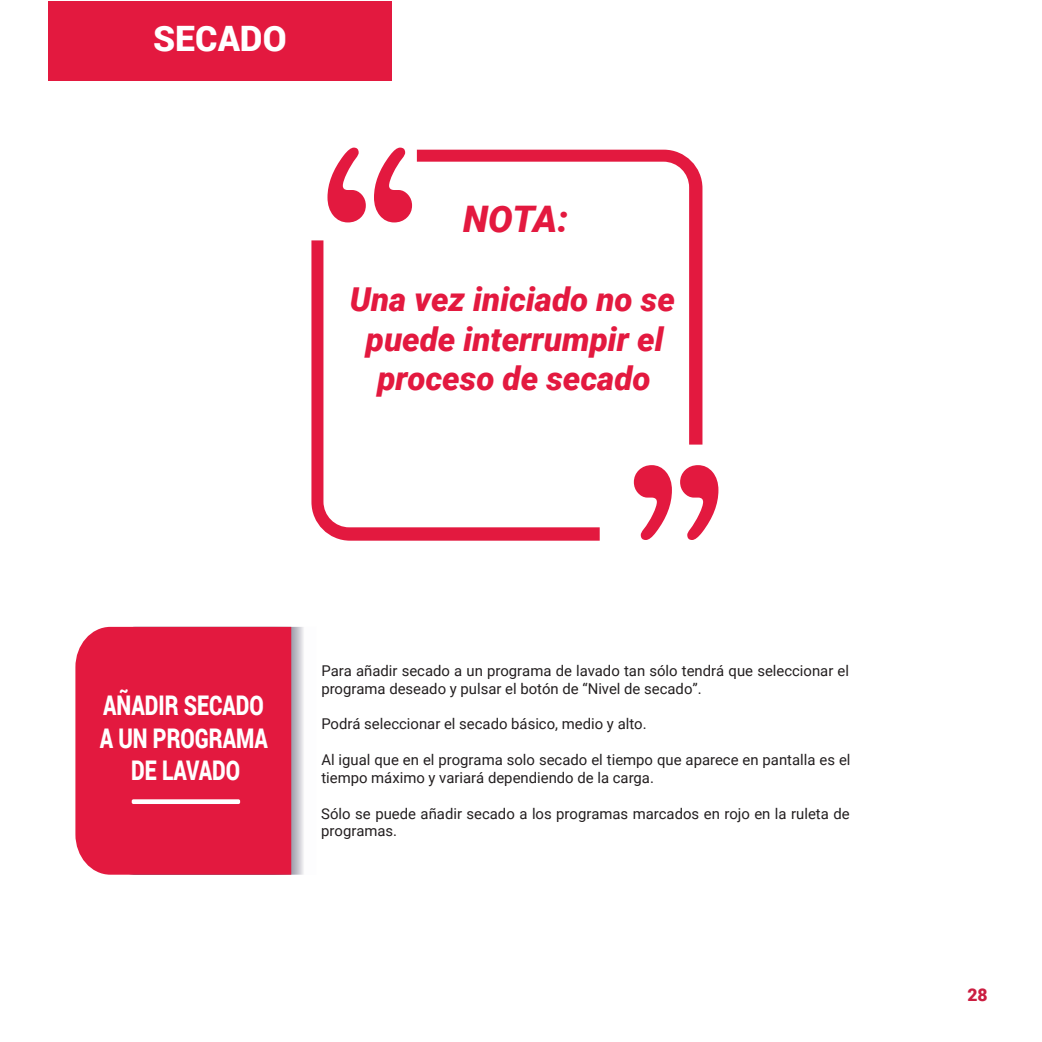
<style>
.page{position:relative;width:1042px;height:1042px;background:#fff}
.page>*{position:absolute;margin:0;border:0;box-sizing:border-box;transform-origin:0 0}
.t1{font:italic 900 36.57px "Roboto";color:#e3193f}
.t2{font:900 35px "Roboto";color:#fff}
.t3{font:italic 900 32.9px/39.6px "Roboto";color:#e3193f;text-align:center}
.t4{font:900 27.12px/32.6px "Roboto";color:#fff;text-align:center;scale:.78 1}
.t5{font:900 17.5px "Roboto";color:#cb1e41}
.t6{font:14.88px/17.8px "Roboto";color:#231f20}
</style>
<div class="page">
<svg style="left:291px;top:627px;width:13px;height:247px;background:#c7c2cb"></svg>
<div style="left:75px;top:627px;width:216px;height:247px;background:#e3193f"></div>
<div style="left:132px;top:799px;width:108px;height:5px;background:#fff;border-radius:2px"></div>
<div style="left:48px;top:1px;width:343px;height:79px;background:#e3193f"></div>
<svg style="left:311px;top:240px;width:289px;height:301px"></svg>
<svg style="left:417px;top:150px;width:285px;height:294px"></svg>
<svg style="left:634px;top:465px;width:84px;height:75px"></svg>
<svg style="left:327px;top:148px;width:85px;height:74px"></svg>
<h2 class="t2" style="left:153px;top:14px;width:135px">SECADO</h2>
<h1 class="t1" style="left:463px;top:193px;width:107px">NOTA:</h1>
<h3 class="t3" style="left:350px;top:278px;width:327px">Una vez iniciado no se puede interrumpir el proceso de secado</h3>
<h3 class="t4" style="left:100px;top:688px;width:217px">AÑADIR SECADO<br>A UN PROGRAMA<br>DE LAVADO</h3>
<p class="t6" style="left:321px;top:661px;width:529px">Para añadir secado a un programa de lavado tan sólo tendrá que seleccionar el programa deseado y pulsar el botón de “Nivel de secado”.</p>
<p class="t6" style="left:321px;top:714px;width:327px">Podrá seleccionar el secado básico, medio y alto.</p>
<p class="t6" style="left:321px;top:750px;width:531px">Al igual que en el programa solo secado el tiempo que aparece en pantalla es el tiempo máximo y variará dependiendo de la carga.</p>
<p class="t6" style="left:321px;top:804px;width:530px">Sólo se puede añadir secado a los programas marcados en rojo en la ruleta de programas.</p>
<p class="t5" style="left:967px;top:982px;width:22px">28</p>
</div>
